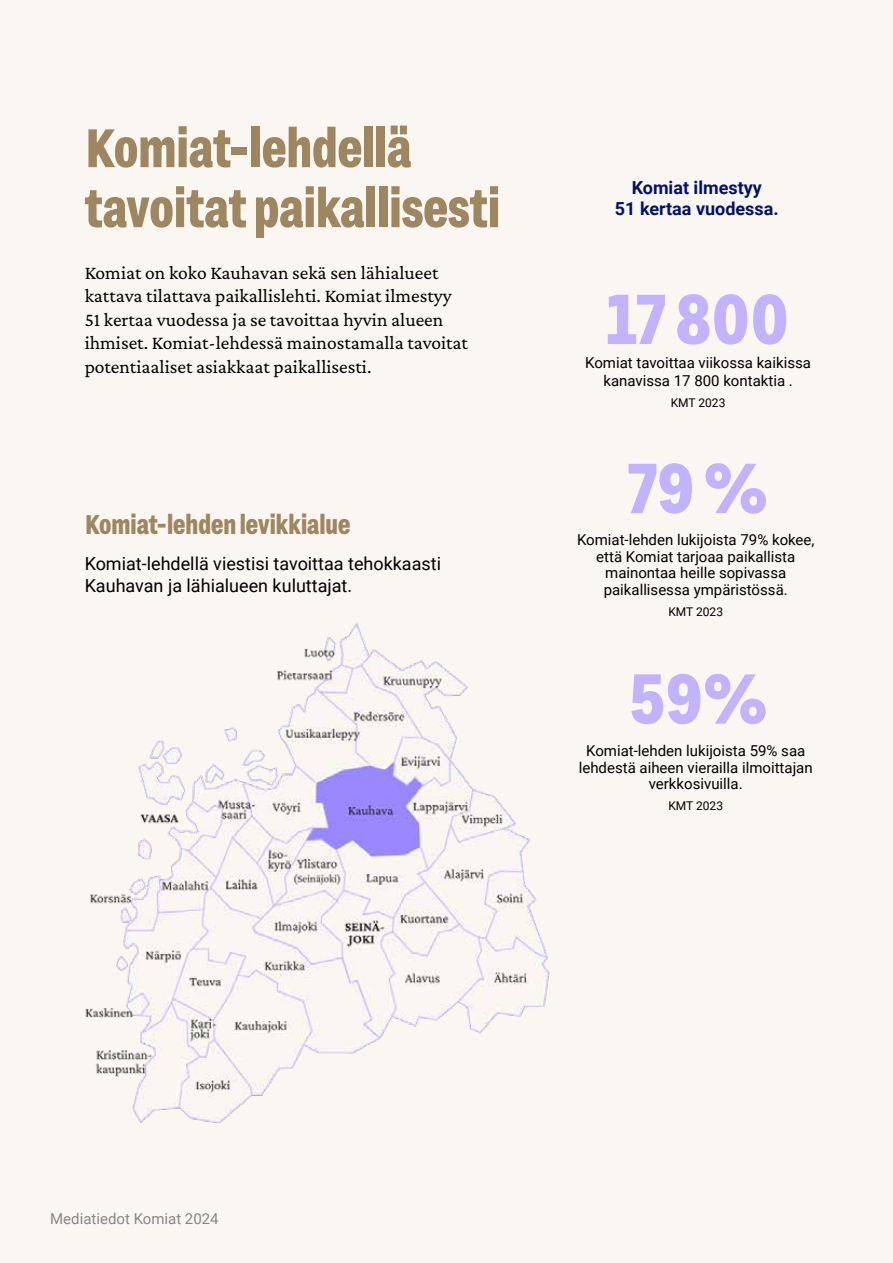
<style>
.page{position:relative;width:893px;height:1263px;background:#faf7f2}
.page>*{position:absolute;margin:0;border:0;box-sizing:border-box;transform-origin:0 0}
.t1{font:700 70.5px "Grtsk Zetta";color:#c2b3ff}
.t2{font:700 54px/60px "Grtsk Zetta";color:#9e8760}
.t3{font:700 27px "Grtsk Zetta";color:#9e8760}
.t4{font:19.5px/23.4px "Crimson Pro";color:#000}
.t5{font:18px/21.6px "Roboto";color:#000}
.t6{font:700 18px/21.6px "Roboto";color:#011170;text-align:center}
.t7{font:15px/16.5px "Roboto";color:#000;text-align:center}
.t8{font:15px "Roboto";color:#878787}
.t9{font:12px "Roboto";color:#000}
</style>
<div class="page">
<img style="left:85px;top:623px;width:465px;height:501px">
<h2 class="t2" style="left:85px;top:116px;width:417px">Komiat-lehdellä tavoitat paikallisesti</h2>
<p class="t4" style="left:85px;top:261px;width:385px">Komiat on koko Kauhavan sekä sen lähialueet kattava tilattava paikallislehti. Komiat ilmestyy 51 kertaa vuodessa ja se tavoittaa hyvin alueen ihmiset. Komiat-lehdessä mainostamalla tavoitat potentiaaliset asiakkaat paikallisesti.</p>
<h3 class="t3" style="left:85px;top:507px;width:267px">Komiat-lehden levikkialue</h3>
<p class="t5" style="left:85px;top:552px;width:358px">Komiat-lehdellä viestisi tavoittaa tehokkaasti<br>Kauhavan ja lähialueen kuluttajat.</p>
<p class="t6" style="left:615px;top:176px;width:165px">Komiat ilmestyy<br>51 kertaa vuodessa.</p>
<h1 class="t1" style="left:607px;top:275px;width:184px">17 800</h1>
<p class="t7" style="left:585px;top:353px;width:227px;line-height:18px">Komiat tavoittaa viikossa kaikissa kanavissa 17 800 kontaktia .</p>
<p class="t9" style="left:671px;top:394px;width:56px">KMT 2023</p>
<h1 class="t1" style="left:628px;top:444px;width:141px">79%</h1>
<p class="t7" style="left:577px;top:531px;width:239px">Komiat-lehden lukijoista 79% kokee, että Komiat tarjoaa paikallista mainontaa heille sopivassa paikallisessa ympäristössä.</p>
<p class="t9" style="left:668px;top:603px;width:56px">KMT 2023</p>
<h1 class="t1" style="left:629px;top:655px;width:140px">59%</h1>
<p class="t7" style="left:579px;top:742px;width:235px">Komiat-lehden lukijoista 59% saa lehdestä aiheen vierailla ilmoittajan verkkosivuilla.</p>
<p class="t9" style="left:668px;top:797px;width:56px">KMT 2023</p>
<p class="t8" style="left:50px;top:1208px;width:170px">Mediatiedot Komiat 2024</p>
</div>
